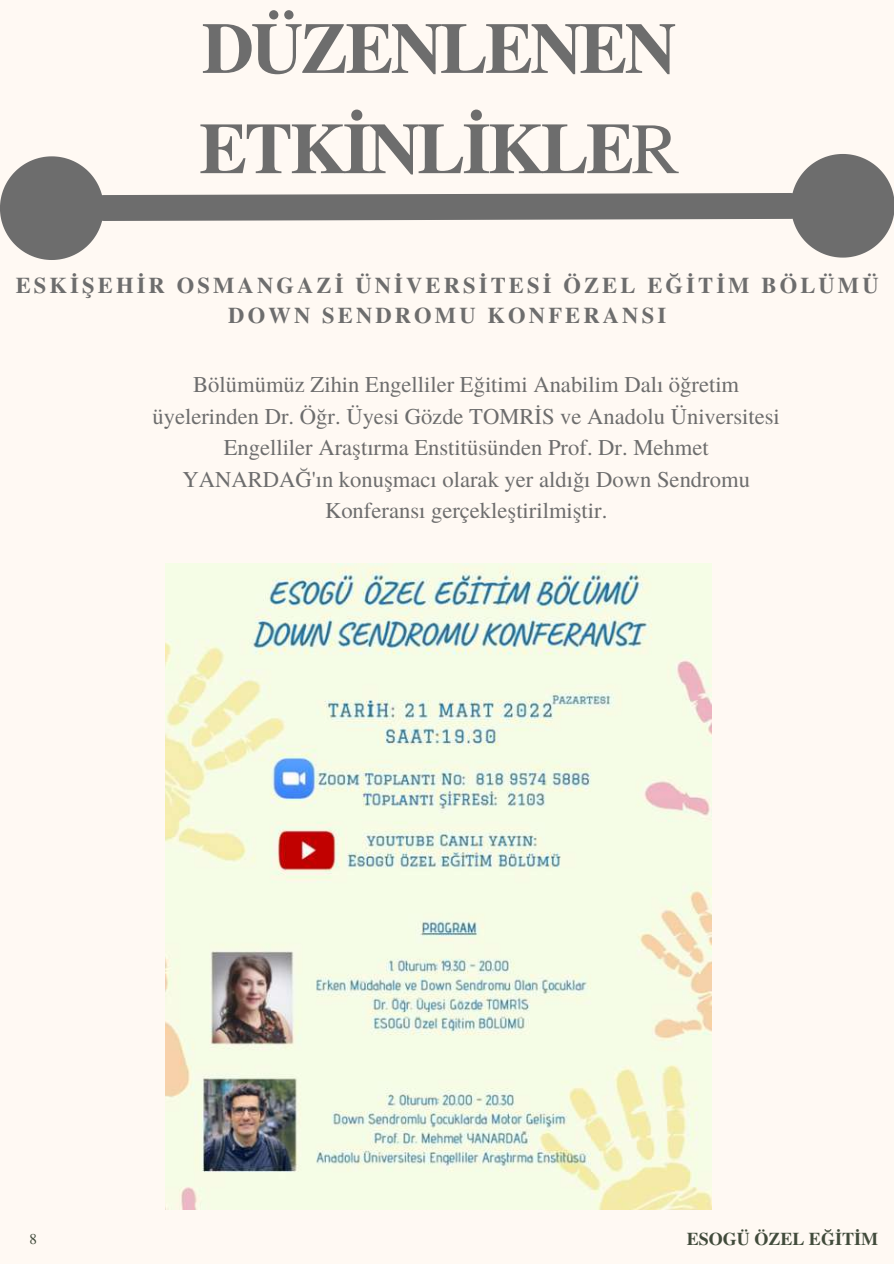
<style>
.page{position:relative;width:894px;height:1264px;background:#fff}
.page>*{position:absolute;margin:0;border:0;box-sizing:border-box;transform-origin:0 0}
.t1{font:700 72px/100.2px "Te X Gyre Termes";letter-spacing:-.04em;color:#6d6d6d}
.t2{font:22.65px/31.5px "Te X Gyre Termes";color:#6d6d6d;text-align:center}
.t3{font:700 22.5px/30.5px "Te X Gyre Termes";letter-spacing:.14em;color:#6d6d6d;text-align:center}
.t4{font:700 18px "Te X Gyre Termes";color:#414b3b}
.t5{font:15px "Te X Gyre Termes";color:#414b3b}
.s1{font-weight:400}
</style>
<div class="page">
<div style="left:0;top:0;width:893px;height:1263px;background:#fff9f3"></div>
<svg style="left:0;top:154px;width:893px;height:106px"></svg>
<img style="left:166px;top:563px;width:545px;height:646px">
<h1 class="t1" style="left:199px;top:-5px;width:481px">DÜZENLENEN<br>ETKİNLİKLE<span class="s1">R</span></h1>
<p class="t3" style="left:16px;top:269px;width:864px">ESKİŞEHİR OSMANGAZİ ÜNİVERSİTESİ ÖZEL EĞİTİM BÖLÜMÜ<br>DOWN SENDROMU KONFERANSI</p>
<p class="t2" style="left:152px;top:368px;width:628px">Bölümümüz Zihin Engelliler Eğitimi Anabilim Dalı öğretim üyelerinden Dr. Öğr. Üyesi Gözde TOMRİS ve Anadolu Üniversitesi Engelliler Araştırma Enstitüsünden Prof. Dr. Mehmet YANARDAĞ'ın konuşmacı olarak yer aldığı Down Sendromu Konferansı gerçekleştirilmiştir.</p>
<p class="t5" style="left:30px;top:1227px;width:9px">8</p>
<p class="t4" style="left:686px;top:1225px;width:193px">ESOGÜ ÖZEL EĞİTİM</p>
</div>
